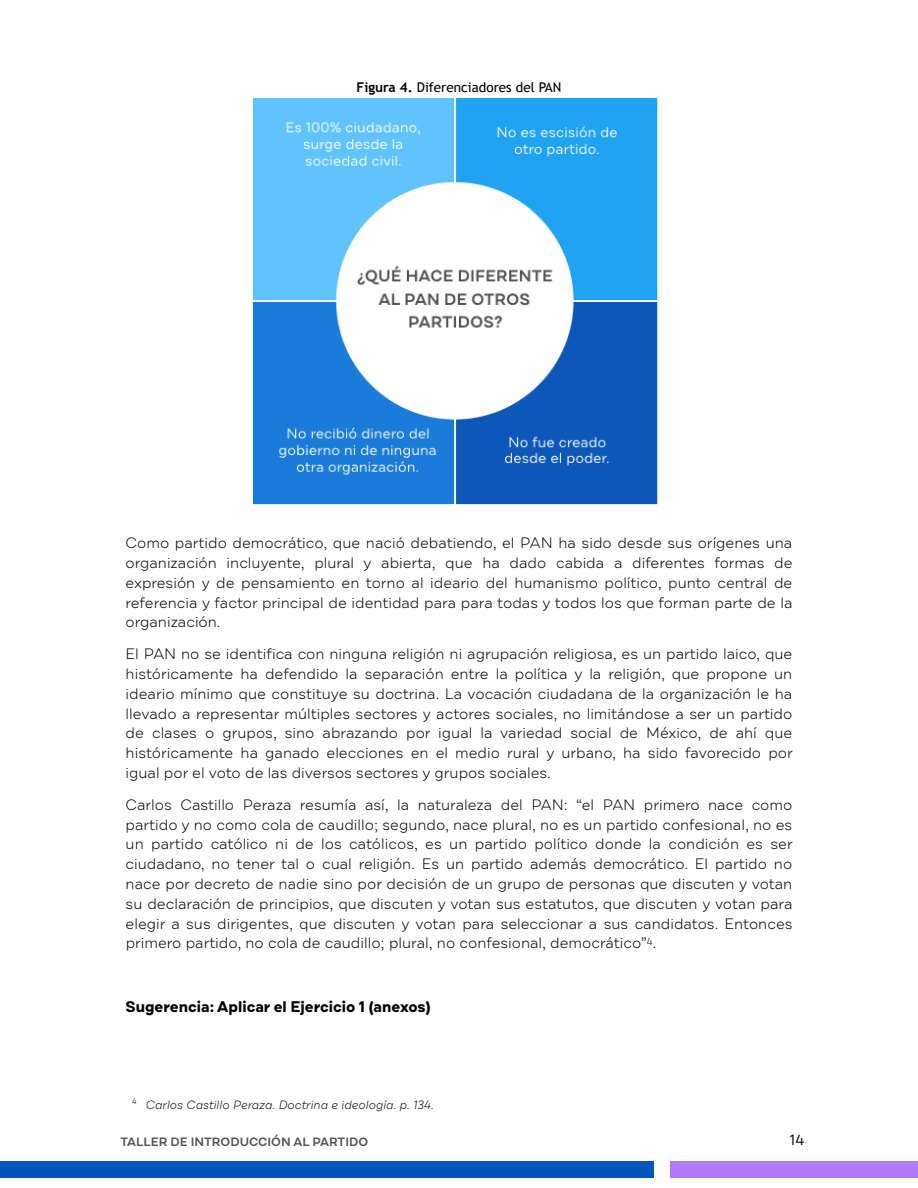
<style>
.page{position:relative;width:918px;height:1188px;background:#fff}
.page>*{position:absolute;margin:0;border:0;box-sizing:border-box;transform-origin:0 0}
.t1{font:300 15px/19.8px "Draft B";color:#000;text-align:justify}
.t2{font:700 15px "Draft B";color:#000}
.t3{font:15px "Draft B";color:#000}
.t4{font:13.5px "Trebuchet MS";color:#000}
.t5{font:italic 300 12px "Draft B";color:#000}
.t6{font:600 12px "Draft B";color:#535353}
.s1{font-weight:700}
</style>
<div class="page">
<div style="left:0;top:1161px;width:653px;height:17px;background:#0054bb"></div>
<div style="left:670px;top:1161px;width:248px;height:17px;background:#b179fc"></div>
<img style="left:252px;top:97px;width:406px;height:408px">
<p class="t4" style="left:357px;top:79px;width:206px"><span class="s1">Figura 4.</span> Diferenciadores del PAN</p>
<p class="t1" style="left:126px;top:534px;width:668px">Como partido democrático, que nació debatiendo, el PAN ha sido desde sus orígenes una organización incluyente, plural y abierta, que ha dado cabida a diferentes formas de expresión y de pensamiento en torno al ideario del humanismo político, punto central de referencia y factor principal de identidad para para todas y todos los que forman parte de la organización.</p>
<p class="t1" style="left:126px;top:645px;width:669px">El PAN no se identifica con ninguna religión ni agrupación religiosa, es un partido laico, que históricamente ha defendido la separación entre la política y la religión, que propone un ideario mínimo que constituye su doctrina. La vocación ciudadana de la organización le ha llevado a representar múltiples sectores y actores sociales, no limitándose a ser un partido de clases o grupos, sino abrazando por igual la variedad social de México, de ahí que históricamente ha ganado elecciones en el medio rural y urbano, ha sido favorecido por igual por el voto de las diversos sectores y grupos sociales.</p>
<p class="t1" style="left:126px;top:796px;width:669px">Carlos Castillo Peraza resumía así, la naturaleza del PAN: “el PAN primero nace como partido y no como cola de caudillo; segundo, nace plural, no es un partido confesional, no es un partido católico ni de los católicos, es un partido político donde la condición es ser ciudadano, no tener tal o cual religión. Es un partido además democrático. El partido no nace por decreto de nadie sino por decisión de un grupo de personas que discuten y votan su declaración de principios, que discuten y votan sus estatutos, que discuten y votan para elegir a sus dirigentes, que discuten y votan para seleccionar a sus candidatos. Entonces primero partido, no cola de caudillo; plural, no confesional, democrático”<sup>4</sup>.</p>
<p class="t2" style="left:126px;top:998px;width:306px">Sugerencia: Aplicar el Ejercicio 1 (anexos)</p>
<p class="t5" style="left:132px;top:1097px;width:303px"><sup>4</sup> Carlos Castillo Peraza. Doctrina e ideología. p. 134.</p>
<p class="t6" style="left:120px;top:1135px;width:249px">TALLER DE INTRODUCCIÓN AL PARTIDO</p>
<p class="t3" style="left:790px;top:1131px;width:16px">14</p>
</div>
